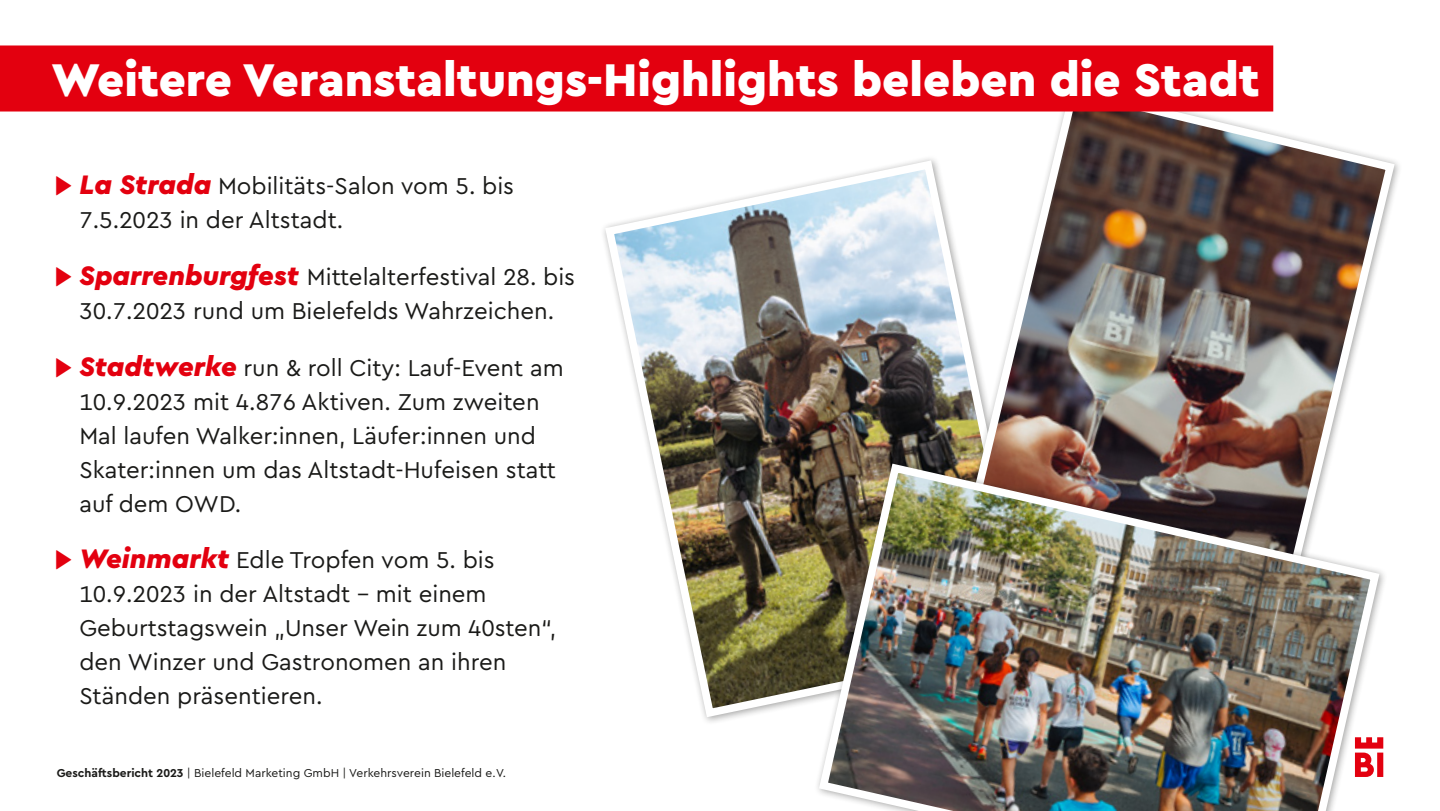
<style>
.page{position:relative;width:1440px;height:811px;background:#fff}
.page>*{position:absolute;margin:0;border:0;box-sizing:border-box;transform-origin:0 0}
.t1{font:900 48px "Cera Bielefeld";color:#fff}
.t2{font:24px/34px "Cera Bielefeld";color:#1a1a18}
.t3{font:12px "Cera Bielefeld";color:#1a1a18}
.s1{font-weight:700;font-size:28px;color:#e3000f}
.s2{font-weight:900;font-style:italic;font-size:28px;color:#e3000f}
.s3{font-weight:700}
</style>
<div class="page">
<img style="left:603px;top:158px;width:346px;height:563px">
<img style="left:950px;top:82px;width:449px;height:376px">
<img style="left:814px;top:459px;width:570px;height:352px">
<div style="left:0;top:45px;width:1273px;height:66px;background:#e3000f"></div>
<svg style="left:1355px;top:737px;width:28px;height:40px"></svg>
<h1 class="t1" style="left:51px;top:47px;width:1210px">Weitere Veranstaltungs-Highlights beleben die Stadt</h1>
<p class="t2" style="left:79px;top:168px;width:436px;text-indent:-26px"><span class="s1">▶</span> <span class="s2">La Strada</span> Mobilitäts-Salon vom 5. bis<br>7.5.2023 in der Altstadt.</p>
<p class="t2" style="left:54px;top:259px;width:523px;text-align:center"><span class="s1">▶</span> <span class="s2">Sparrenburgfest</span> Mittelalterfestival 28. bis<br>30.7.2023 rund um Bielefelds Wahrzeichen.</p>
<p class="t2" style="left:79px;top:349px;width:486px;text-indent:-26px"><span class="s1">▶</span> <span class="s2">Stadtwerke</span> run &amp; roll City: Lauf-Event am 10.9.2023 mit 4.876 Aktiven. Zum zweiten Mal laufen Walker:innen, Läufer:innen und Skater:innen um das Altstadt-Hufeisen statt auf dem OWD.</p>
<p class="t2" style="left:79px;top:542px;width:478px;text-indent:-26px"><span class="s1">▶</span> <span class="s2">Weinmarkt</span> Edle Tropfen vom 5. bis 10.9.2023 in der Altstadt – mit einem Geburtstagswein „Unser Wein zum 40sten“, den Winzer und Gastronomen an ihren Ständen präsentieren.</p>
<p class="t3" style="left:57px;top:765px;width:451px"><span class="s3">Geschäftsbericht 2023</span> | Bielefeld Marketing GmbH | Verkehrsverein Bielefeld e.V.</p>
</div>
